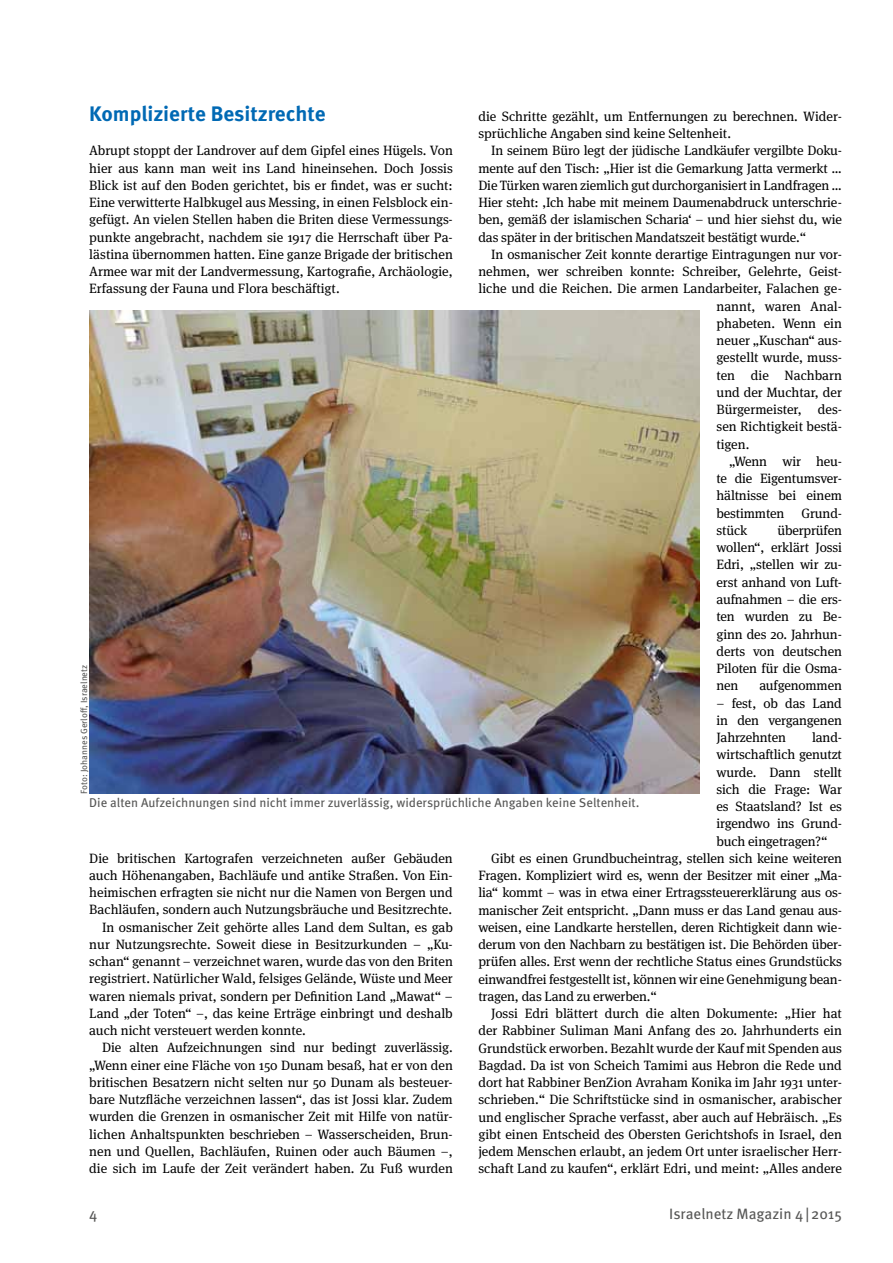
<style>
.page{position:relative;width:893px;height:1263px;background:#fff}
.page>*{position:absolute;margin:0;border:0;box-sizing:border-box;transform-origin:0 0}
.t1{font:700 21px "Meta OT";color:#0069b4}
.t2{font:15px "Meta OT";color:#575756}
.t3{font:13.5px/17.2px "Meta Serif OT";color:#000;text-align:justify}
.t4{font:12.75px "Meta OT";color:#575756}
.t5{font:9px "Meta OT";color:#575756}
</style>
<div class="page">
<img style="left:89px;top:311px;width:610px;height:483px">
<h1 class="t1" style="left:89px;top:101px;width:238px">Komplizierte Besitzrechte</h1>
<p class="t3" style="left:89px;top:142px;width:365px">Abrupt stoppt der Landrover auf dem Gipfel eines Hügels. Von hier aus kann man weit ins Land hineinsehen. Doch Jossis Blick ist auf den Boden gerichtet, bis er findet, was er sucht:<br>Eine verwitterte Halbkugel aus Messing, in einen Felsblock ein&shy;gefügt. An vielen Stellen haben die Briten diese Vermessungs&shy;punkte angebracht, nachdem sie 1917 die Herrschaft über Pa&shy;lästina übernommen hatten. Eine ganze Brigade der britischen Armee war mit der Landvermessung, Kartografie, Archäologie, Erfassung der Fauna und Flora beschäftigt.</p>
<p class="t3" style="left:478px;top:108px;width:365px">die Schritte gezählt, um Entfernungen zu berechnen. Wider&shy;sprüchliche Angaben sind keine Seltenheit.</p>
<p class="t3" style="left:478px;top:142px;width:365px;text-indent:13px">In seinem Büro legt der jüdische Landkäufer vergilbte Doku&shy;mente auf den Tisch: „Hier ist die Gemarkung Jatta vermerkt … Die Türken waren ziemlich gut durchorganisiert in Landfragen … Hier steht: ‚Ich habe mit meinem Daumenabdruck unterschrie&shy;ben, gemäß der islamischen Scharia‘ – und hier siehst du, wie das später in der britischen Mandatszeit bestätigt wurde.“</p>
<p class="t3" style="left:491px;top:246px;width:352px">In osmanischer Zeit konnte derartige Eintragungen nur vor-</p>
<p class="t3" style="left:478px;top:263px;width:365px">nehmen, wer schreiben konnte: Schreiber, Gelehrte, Geist-</p>
<p class="t3" style="left:478px;top:280px;width:365px">liche und die Reichen. Die armen Landarbeiter, Falachen ge-</p>
<p class="t3" style="left:716px;top:298px;width:127px">nannt, waren Anal-</p>
<p class="t3" style="left:716px;top:315px;width:127px">phabeten. Wenn ein</p>
<p class="t3" style="left:716px;top:332px;width:127px">neuer „Kuschan“ aus-</p>
<p class="t3" style="left:716px;top:349px;width:127px">gestellt wurde, muss-</p>
<p class="t3" style="left:716px;top:367px;width:127px">ten die Nachbarn</p>
<p class="t3" style="left:716px;top:384px;width:127px">und der Muchtar, der</p>
<p class="t3" style="left:716px;top:401px;width:127px">Bürgermeister, des-</p>
<p class="t3" style="left:716px;top:418px;width:127px">sen Richtigkeit bestä-</p>
<p class="t3" style="left:716px;top:436px;width:34px">tigen.</p>
<p class="t3" style="left:729px;top:453px;width:114px">„Wenn wir heu-</p>
<p class="t3" style="left:716px;top:470px;width:127px">te die Eigentumsver-</p>
<p class="t3" style="left:716px;top:487px;width:127px">hältnisse bei einem</p>
<p class="t3" style="left:716px;top:505px;width:69px">bestimmten</p>
<p class="t3" style="left:802px;top:505px;width:42px">Grund-</p>
<p class="t3" style="left:716px;top:522px;width:32px">stück</p>
<p class="t3" style="left:716px;top:522px;width:127px;text-indent:61px">überprüfen wollen“, erklärt Jossi Edri, „stellen wir zu&shy;erst anhand von Luft&shy;aufnahmen – die ers&shy;ten wurden zu Be&shy;ginn des 20. Jahrhun&shy;derts von deutschen Piloten für die Osma&shy;nen</p>
<p class="t5" style="left:79px;top:794px;width:130px;rotate:-90deg">Foto: Johannes Gerloff, Israelnetz</p>
<p class="t3" style="left:759px;top:677px;width:84px">aufgenommen</p>
<p class="t3" style="left:716px;top:694px;width:127px">– fest, ob das Land in den vergangenen Jahrzehnten</p>
<p class="t3" style="left:812px;top:729px;width:31px">land-</p>
<p class="t3" style="left:716px;top:746px;width:127px">wirtschaftlich genutzt</p>
<p class="t3" style="left:716px;top:763px;width:127px">wurde. Dann stellt</p>
<p class="t3" style="left:716px;top:781px;width:127px">sich die Frage: War</p>
<p class="t3" style="left:716px;top:798px;width:127px">es Staatsland? Ist es</p>
<p class="t3" style="left:716px;top:815px;width:127px">irgendwo ins Grund-</p>
<p class="t3" style="left:716px;top:832px;width:113px">buch eingetragen?“</p>
<p class="t3" style="left:491px;top:850px;width:352px">Gibt es einen Grundbucheintrag, stellen sich keine weiteren</p>
<p class="t3" style="left:478px;top:867px;width:365px">Fragen. Kompliziert wird es, wenn der Besitzer mit einer „Ma-</p>
<p class="t3" style="left:478px;top:884px;width:365px">lia“ kommt – was in etwa einer Ertragssteuererklärung aus os-</p>
<p class="t3" style="left:478px;top:901px;width:365px">manischer Zeit entspricht. „Dann muss er das Land genau aus-</p>
<p class="t3" style="left:478px;top:919px;width:365px">weisen, eine Landkarte herstellen, deren Richtigkeit dann wie-</p>
<p class="t3" style="left:478px;top:936px;width:365px">derum von den Nachbarn zu bestätigen ist. Die Behörden über-</p>
<p class="t3" style="left:478px;top:953px;width:365px">prüfen alles. Erst wenn der rechtliche Status eines Grundstücks</p>
<p class="t3" style="left:478px;top:970px;width:365px">einwandfrei festgestellt ist, können wir eine Genehmigung bean-</p>
<p class="t3" style="left:478px;top:988px;width:180px">tragen, das Land zu erwerben.“</p>
<p class="t3" style="left:491px;top:1005px;width:352px">Jossi Edri blättert durch die alten Dokumente: „Hier hat</p>
<p class="t3" style="left:478px;top:1022px;width:365px">der Rabbiner Suliman Mani Anfang des 20. Jahrhunderts ein</p>
<p class="t3" style="left:478px;top:1040px;width:365px">Grundstück erworben. Bezahlt wurde der Kauf mit Spenden aus</p>
<p class="t3" style="left:478px;top:1057px;width:365px">Bagdad. Da ist von Scheich Tamimi aus Hebron die Rede und</p>
<p class="t3" style="left:478px;top:1074px;width:365px">dort hat Rabbiner BenZion Avraham Konika im Jahr 1931 unter-</p>
<p class="t3" style="left:478px;top:1091px;width:365px">schrieben.“ Die Schriftstücke sind in osmanischer, arabischer</p>
<p class="t3" style="left:478px;top:1109px;width:365px">und englischer Sprache verfasst, aber auch auf Hebräisch. „Es</p>
<p class="t3" style="left:478px;top:1126px;width:365px">gibt einen Entscheid des Obersten Gerichtshofs in Israel, den</p>
<p class="t3" style="left:478px;top:1143px;width:365px">jedem Menschen erlaubt, an jedem Ort unter israelischer Herr-</p>
<p class="t3" style="left:478px;top:1160px;width:365px">schaft Land zu kaufen“, erklärt Edri, und meint: „Alles andere</p>
<p class="t4" style="left:89px;top:795px;width:552px">Die alten Aufzeichnungen sind nicht immer zuverlässig, widersprüchliche Angaben keine Seltenheit.</p>
<p class="t3" style="left:89px;top:850px;width:365px">Die britischen Kartografen verzeichneten außer Gebäuden</p>
<p class="t3" style="left:89px;top:867px;width:365px">auch Höhenangaben, Bachläufe und antike Straßen. Von Ein-</p>
<p class="t3" style="left:89px;top:884px;width:365px">heimischen erfragten sie nicht nur die Namen von Bergen und</p>
<p class="t3" style="left:89px;top:901px;width:364px">Bachläufen, sondern auch Nutzungsbräuche und Besitzrechte.</p>
<p class="t3" style="left:102px;top:919px;width:352px">In osmanischer Zeit gehörte alles Land dem Sultan, es gab</p>
<p class="t3" style="left:89px;top:936px;width:365px">nur Nutzungsrechte. Soweit diese in Besitzurkunden – „Ku-</p>
<p class="t3" style="left:89px;top:953px;width:365px">schan“ genannt – verzeichnet waren, wurde das von den Briten</p>
<p class="t3" style="left:89px;top:970px;width:365px">registriert. Natürlicher Wald, felsiges Gelände, Wüste und Meer</p>
<p class="t3" style="left:89px;top:988px;width:365px">waren niemals privat, sondern per Definition Land „Mawat“ –</p>
<p class="t3" style="left:89px;top:1005px;width:365px">Land „der Toten“ –, das keine Erträge einbringt und deshalb</p>
<p class="t3" style="left:89px;top:1022px;width:218px">auch nicht versteuert werden konnte.</p>
<p class="t3" style="left:102px;top:1039px;width:352px">Die alten Aufzeichnungen sind nur bedingt zuverlässig.</p>
<p class="t3" style="left:89px;top:1057px;width:365px">„Wenn einer eine Fläche von 150 Dunam besaß, hat er von den</p>
<p class="t3" style="left:89px;top:1074px;width:365px">britischen Besatzern nicht selten nur 50 Dunam als besteuer-</p>
<p class="t3" style="left:89px;top:1091px;width:365px">bare Nutzfläche verzeichnen lassen“, das ist Jossi klar. Zudem</p>
<p class="t3" style="left:89px;top:1108px;width:365px">wurden die Grenzen in osmanischer Zeit mit Hilfe von natür-</p>
<p class="t3" style="left:89px;top:1126px;width:365px">lichen Anhaltspunkten beschrieben – Wasserscheiden, Brun-</p>
<p class="t3" style="left:89px;top:1143px;width:365px">nen und Quellen, Bachläufen, Ruinen oder auch Bäumen –,</p>
<p class="t3" style="left:89px;top:1160px;width:365px">die sich im Laufe der Zeit verändert haben. Zu Fuß wurden</p>
<p class="t2" style="left:89px;top:1205px;width:10px">4</p>
<p class="t2" style="left:669px;top:1205px;width:174px">Israelnetz Magazin 4|2015</p>
</div>
